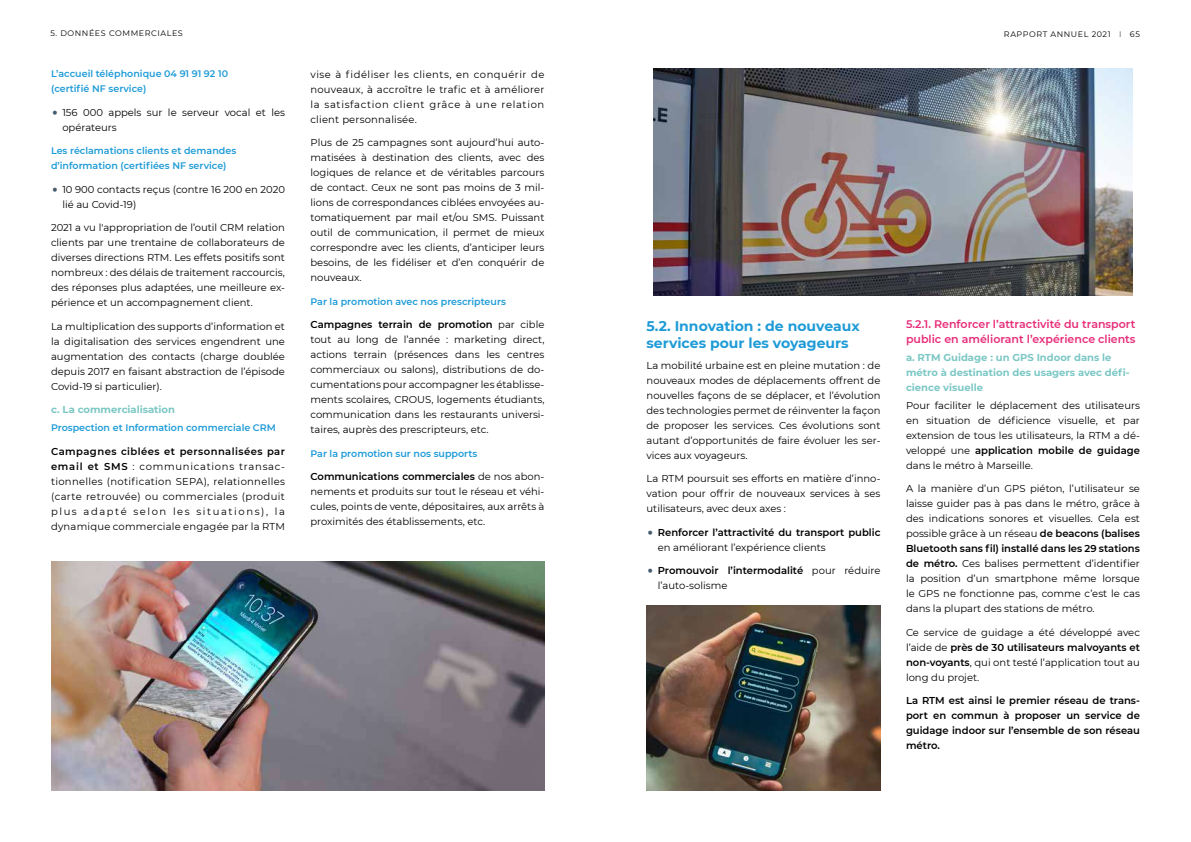
<style>
.page{position:relative;width:1191px;height:842px;background:#fff}
.page>*{position:absolute;margin:0;border:0;box-sizing:border-box;transform-origin:0 0}
.t1{font:700 14px/17px "Montserrat";color:#1e9bd7}
.t2{font:600 11px/15px "Montserrat";color:#e72b78}
.t3{font:10px/15px "Montserrat";color:#000;text-align:justify}
.t4{font:600 10px/15px "Montserrat";color:#000}
.t5{font:700 10px/15px "Montserrat";color:#7cc8c5}
.t6{font:600 9.5px/15px "Montserrat";color:#1e9bd7}
.t7{font:8px "Montserrat";letter-spacing:.07em;color:#000}
.s1{font-weight:300}
.s2{font-size:26px;color:#475c6d}
.s3{font-weight:600}
.s4{font-weight:400;font-size:26px;color:#475c6d}
.s5{font-weight:400}
</style>
<div class="page">
<img style="left:51px;top:562px;width:493px;height:229px">
<img style="left:654px;top:68px;width:478px;height:227px">
<img style="left:646px;top:605px;width:234px;height:186px">
<p class="t7" style="left:50px;top:28px;width:134px">5. DONNÉES COMMERCIALES</p>
<p class="t7" style="left:1004px;top:29px;width:137px">RAPPORT ANNUEL 2021 <span class="s1">I</span> 65</p>
<p class="t6" style="left:51px;top:66px;width:178px">L’accueil téléphonique 04 91 91 92 10 (certifié NF service)</p>
<p class="t3" style="left:62px;top:104px;width:224px;text-indent:-11px"><span class="s2">•</span> 156 000 appels sur le serveur vocal et les opérateurs</p>
<p class="t6" style="left:51px;top:143px;width:187px">Les réclamations clients et demandes d’information (certifiées NF service)</p>
<p class="t3" style="left:62px;top:181px;width:224px;text-indent:-11px"><span class="s2">•</span> 10 900 contacts reçus (contre 16 200 en 2020 lié au Covid-19)</p>
<p class="t3" style="left:51px;top:220px;width:235px">2021 a vu l'appropriation de l’outil CRM relation clients par une trentaine de collaborateurs de diverses directions RTM. Les effets positifs sont nombreux : des délais de traitement raccourcis, des réponses plus adaptées, une meilleure ex&shy;périence et un accompagnement client.</p>
<p class="t3" style="left:51px;top:318px;width:235px">La multiplication des supports d’information et la digitalisation des services engendrent une augmentation des contacts (charge doublée depuis 2017 en faisant abstraction de l’épisode Covid-19 si particulier).</p>
<p class="t5" style="left:51px;top:402px;width:126px">c. La commercialisation</p>
<p class="t6" style="left:51px;top:420px;width:226px">Prospection et Information commerciale CRM</p>
<p class="t3" style="left:51px;top:443px;width:235px"><span class="s3">Campagnes ciblées et personnalisées par email et SMS</span> : communications transac&shy;tionnelles (notification SEPA), relationnelles (carte retrouvée) ou commerciales (produit plus adapté selon les situations), la dynamique commerciale engagée par la RTM</p>
<p class="t3" style="left:310px;top:66px;width:235px">vise à fidéliser les clients, en conquérir de nouveaux, à accroître le trafic et à améliorer la satisfaction client grâce à une relation client personnalisée.</p>
<p class="t3" style="left:310px;top:135px;width:235px">Plus de 25 campagnes sont aujourd’hui auto&shy;matisées à destination des clients, avec des logiques de relance et de véritables parcours de contact. Ceux ne sont pas moins de 3 mil&shy;lions de correspondances ciblées envoyées au&shy;tomatiquement par mail et/ou SMS. Puissant outil de communication, il permet de mieux correspondre avec les clients, d’anticiper leurs besoins, de les fidéliser et d’en conquérir de nouveaux.</p>
<p class="t6" style="left:310px;top:293px;width:197px">Par la promotion avec nos prescripteurs</p>
<p class="t3" style="left:310px;top:317px;width:235px"><span class="s3">Campagnes terrain de promotion</span> par cible tout au long de l’année : marketing direct, actions terrain (présences dans les centres commerciaux ou salons), distributions de do&shy;cumentations pour accompagner les établisse&shy;ments scolaires, CROUS, logements étudiants, communication dans les restaurants universi&shy;taires, auprès des prescripteurs, etc.</p>
<p class="t6" style="left:310px;top:445px;width:168px">Par la promotion sur nos supports</p>
<p class="t3" style="left:310px;top:469px;width:235px"><span class="s3">Communications commerciales</span> de nos abon&shy;nements et produits sur tout le réseau et véhi&shy;cules, points de vente, dépositaires, aux arrêts à proximités des établissements, etc.</p>
<h1 class="t1" style="left:646px;top:317px;width:215px">5.2. Innovation : de nouveaux services pour les voyageurs</h1>
<p class="t3" style="left:646px;top:357px;width:235px">La mobilité urbaine est en pleine mutation : de nouveaux modes de déplacements offrent de nouvelles façons de se déplacer, et l’évolution des technologies permet de réinventer la façon de proposer les services. Ces évolutions sont autant d’opportunités de faire évoluer les ser&shy;vices aux voyageurs.</p>
<p class="t3" style="left:646px;top:471px;width:235px">La RTM poursuit ses efforts en matière d’inno&shy;vation pour offrir de nouveaux services à ses utilisateurs, avec deux axes :</p>
<p class="t4" style="left:658px;top:524px;width:224px;text-indent:-11px"><span class="s4">•</span> Renforcer l’attractivité du transport public <span class="s5">en améliorant l’expérience clients</span></p>
<p class="t4" style="left:658px;top:563px;width:224px;text-indent:-11px"><span class="s4">•</span> Promouvoir l’intermodalité <span class="s5">pour réduire l’auto-solisme</span></p>
<p class="t2" style="left:906px;top:316px;width:231px">5.2.1. Renforcer l’attractivité du transport public en améliorant l’expérience clients</p>
<p class="t5" style="left:906px;top:349px;width:225px">a. RTM Guidage : un GPS Indoor dans le métro à destination des usagers avec défi&shy;cience visuelle</p>
<p class="t3" style="left:906px;top:397px;width:235px">Pour faciliter le déplacement des utilisateurs en situation de déficience visuelle, et par extension de tous les utilisateurs, la RTM a dé&shy;veloppé une <span class="s3">application mobile de guidage </span>dans le métro à Marseille.</p>
<p class="t3" style="left:906px;top:481px;width:235px">A la manière d’un GPS piéton, l’utilisateur se laisse guider pas à pas dans le métro, grâce à des indications sonores et visuelles. Cela est possible grâce à un réseau <span class="s3">de beacons (balises Bluetooth sans fil) installé dans les 29 stations de métro.</span> Ces balises permettent d’identifier la position d’un smartphone même lorsque le GPS ne fonctionne pas, comme c’est le cas dans la plupart des stations de métro.</p>
<p class="t3" style="left:906px;top:624px;width:235px">Ce service de guidage a été développé avec l’aide de <span class="s3">près de 30 utilisateurs malvoyants et non-voyants</span>, qui ont testé l’application tout au long du projet.</p>
<p class="t4" style="left:906px;top:693px;width:235px;text-align:justify">La RTM est ainsi le premier réseau de trans&shy;port en commun à proposer un service de guidage indoor sur l’ensemble de son réseau métro.</p>
</div>
